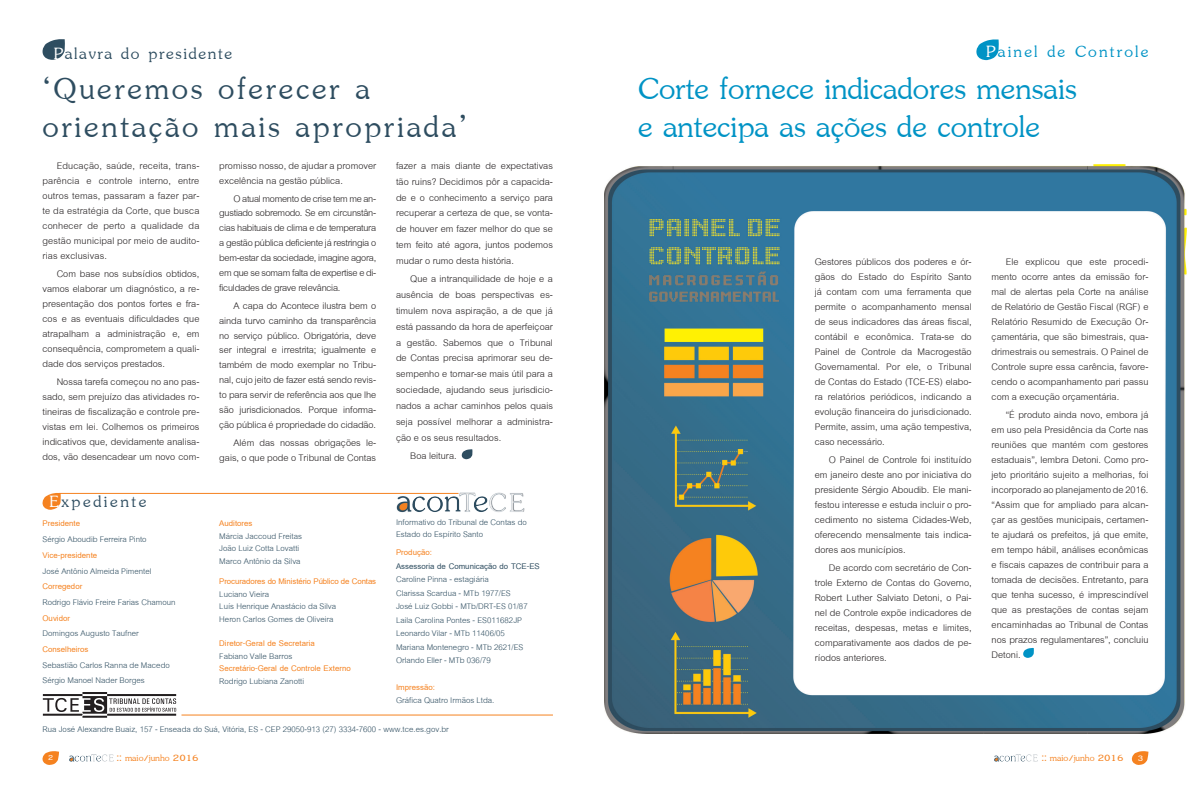
<style>
.page{position:relative;width:1191px;height:794px;background:#fff}
.page>*{position:absolute;margin:0;border:0;box-sizing:border-box;transform-origin:0 0}
.t1{font:47px/38px "Jasmine UPC";color:#0093c5}
.t2{font:47px/38px "Jasmine UPC";letter-spacing:.055em;color:#2e4d60}
.t3{font:25px "Jasmine UPC";letter-spacing:.065em;color:#2e4d60}
.t4{font:25px "Jasmine UPC";letter-spacing:.085em;color:#0093c5}
.t5{font:25px "Jasmine UPC";letter-spacing:.1em;color:#2e4d60}
.t6{font:14px/15px "Cordia UPC";color:#231f20;text-align:justify}
.t7{font:14px "Jasmine UPC";color:#f58220}
.t8{font:12px/13.5px "Cordia UPC";color:#2e4d60}
.t9{font:700 12px "Cordia UPC";color:#f58220}
.t10{font:700 12px "Cordia UPC";color:#2e4d60}
.t11{font:11px "Jasmine UPC";color:#fff}
.s1{color:#fff}
.s2{font-size:12px;color:#fff}
</style>
<div class="page">
<svg style="left:42px;top:751px;width:17px;height:14px"></svg>
<img style="left:69px;top:754px;width:44px;height:7px">
<img style="left:994px;top:754px;width:44px;height:7px">
<svg style="left:1131px;top:751px;width:17px;height:14px"></svg>
<img style="left:604px;top:164px;width:582px;height:569px">
<hr style="left:59px;top:493px;width:399px;height:1px;background:#f58220">
<hr style="left:181px;top:714px;width:372px;height:1px;background:#f58220">
<svg style="left:42px;top:492px;width:19px;height:18px"></svg>
<img style="left:396px;top:492px;width:128px;height:21px">
<svg style="left:43px;top:692px;width:133px;height:25px"></svg>
<svg style="left:42px;top:39px;width:23px;height:21px"></svg>
<svg style="left:976px;top:39px;width:23px;height:21px"></svg>
<svg style="left:1022px;top:648px;width:12px;height:10px"></svg>
<svg style="left:461px;top:449px;width:11px;height:10px"></svg>
<h2 class="t3" style="left:54px;top:36px;width:180px"><span class="s1">P</span>alavra do presidente</h2>
<h2 class="t4" style="left:986px;top:34px;width:164px"><span class="s1">P</span>ainel de Controle</h2>
<h1 class="t2" style="left:43px;top:66px;width:426px">‘Queremos oferecer a orientação mais apropriada’</h1>
<p class="t6" style="left:43px;top:159px;width:158px;text-indent:14px">Educação, saúde, receita, trans&shy;parência e controle interno, entre outros temas, passaram a fazer par&shy;te da estratégia da Corte, que busca conhecer de perto a qualidade da gestão municipal por meio de audito&shy;rias exclusivas.</p>
<p class="t6" style="left:43px;top:266px;width:158px;text-indent:14px">Com base nos subsídios obtidos, vamos elaborar um diagnóstico, a re&shy;presentação dos pontos fortes e fra&shy;cos e as eventuais dificuldades que atrapalham a administração e, em consequência, comprometem a quali&shy;dade dos serviços prestados.</p>
<p class="t6" style="left:43px;top:374px;width:158px;text-indent:14px">Nossa tarefa começou no ano pas&shy;sado, sem prejuízo das atividades ro&shy;tineiras de fiscalização e controle pre&shy;vistas em lei. Colhemos os primeiros indicativos que, devidamente analisa&shy;dos, vão desencadear um novo com-</p>
<h2 class="t5" style="left:50px;top:484px;width:98px"><span class="s1">E</span>xpediente</h2>
<p class="t9" style="left:43px;top:516px;width:39px">Presidente</p>
<p class="t8" style="left:43px;top:533px;width:106px">Sérgio Aboudib Ferreira Pinto</p>
<p class="t9" style="left:43px;top:548px;width:56px">Vice-presidente</p>
<p class="t8" style="left:43px;top:564px;width:110px">José Antônio Almeida Pimentel</p>
<p class="t9" style="left:43px;top:579px;width:41px">Corregedor</p>
<p class="t8" style="left:43px;top:596px;width:134px">Rodrigo Flávio Freire Farias Chamoun</p>
<p class="t9" style="left:43px;top:610px;width:29px">Ouvidor</p>
<p class="t8" style="left:43px;top:627px;width:98px">Domingos Augusto Taufner</p>
<p class="t9" style="left:43px;top:642px;width:47px">Conselheiros</p>
<p class="t8" style="left:43px;top:657px;width:129px;line-height:15.7px">Sebastião Carlos Ranna de Macedo<br>Sérgio Manoel Nader Borges</p>
<p class="t6" style="left:219px;top:159px;width:158px">promisso nosso, de ajudar a promover excelência na gestão pública.</p>
<p class="t6" style="left:219px;top:191px;width:158px;text-indent:14px">O atual momento de crise tem me an&shy;gustiado sobremodo. Se em circunstân&shy;cias habituais de clima e de temperatura a gestão pública deficiente já restringia o bem-estar da sociedade, imagine agora, em que se somam falta de expertise e di&shy;ficuldades de grave relevância.</p>
<p class="t6" style="left:219px;top:298px;width:158px;text-indent:14px">A capa do Acontece ilustra bem o ainda turvo caminho da transparência no serviço público. Obrigatória, deve ser integral e irrestrita; igualmente e também de modo exemplar no Tribu&shy;nal, cujo jeito de fazer está sendo revis&shy;to para servir de referência aos que lhe são jurisdicionados. Porque informa&shy;ção pública é propriedade do cidadão.</p>
<p class="t6" style="left:219px;top:435px;width:158px;text-align:right">Além das nossas obrigações le&shy;gais, o que pode o Tribunal de Contas</p>
<p class="t6" style="left:396px;top:158px;width:158px;line-height:15.8px">fazer a mais diante de expectativas tão ruins? Decidimos pôr a capacida&shy;de e o conhecimento a serviço para recuperar a certeza de que, se vonta&shy;de houver em fazer melhor do que se tem feito até agora, juntos podemos mudar o rumo desta história.</p>
<p class="t6" style="left:396px;top:272px;width:158px;line-height:15.8px;text-indent:14px">Que a intranquilidade de hoje e a ausência de boas perspectivas es&shy;timulem nova aspiração, a de que já está passando da hora de aperfeiçoar a gestão. Sabemos que o Tribunal de Contas precisa aprimorar seu de&shy;sempenho e tornar-se mais útil para a sociedade, ajudando seus jurisdicio&shy;nados a achar caminhos pelos quais seja possível melhorar a administra&shy;ção e os seus resultados.</p>
<p class="t6" style="left:410px;top:449px;width:48px">Boa leitura.</p>
<p class="t9" style="left:219px;top:516px;width:35px">Auditores</p>
<p class="t8" style="left:219px;top:530px;width:84px;line-height:12.4px">Márcia Jaccoud Freitas<br>João Luiz Cotta Lovatti<br>Marco Antônio da Silva</p>
<p class="t9" style="left:219px;top:574px;width:158px">Procuradores do Ministério Público de Contas</p>
<p class="t8" style="left:219px;top:588px;width:118px;line-height:12.4px">Luciano Vieira<br>Luís Henrique Anastácio da Silva<br>Heron Carlos Gomes de Oliveira</p>
<p class="t9" style="left:219px;top:636px;width:97px">Diretor-Geral de Secretaria</p>
<p class="t8" style="left:219px;top:649px;width:75px">Fabiano Valle Barros</p>
<p class="t9" style="left:219px;top:661px;width:133px">Secretário-Geral de Controle Externo</p>
<p class="t8" style="left:219px;top:674px;width:86px">Rodrigo Lubiana Zanotti</p>
<p class="t8" style="left:396px;top:516px;width:132px;line-height:12px">Informativo do Tribunal de Contas do<br>Estado do Espírito Santo</p>
<p class="t9" style="left:396px;top:545px;width:37px">Produção:</p>
<p class="t10" style="left:396px;top:559px;width:145px">Assessoria de Comunicação do TCE-ES</p>
<p class="t8" style="left:396px;top:573px;width:133px">Caroline Pinna - estagiária<br>Clarissa Scardua - MTb 1977/ES<br>José Luiz Gobbi - MTb/DRT-ES 01/87<br>Laila Carolina Pontes - ES011682JP<br>Leonardo Vilar - MTb 11406/05<br>Mariana Montenegro - MTb 2621/ES<br>Orlando Eller - MTb 036/79</p>
<p class="t9" style="left:396px;top:680px;width:40px">Impressão:</p>
<p class="t8" style="left:396px;top:694px;width:100px">Gráfica Quatro Irmãos Ltda.</p>
<p class="t8" style="left:43px;top:723px;width:408px">Rua José Alexandre Buaiz, 157 - Enseada do Suá, Vitória, ES - CEP 29050-913 (27) 3334-7600 - www.tce.es.gov.br</p>
<h1 class="t1" style="left:638px;top:66px;width:440px">Corte fornece indicadores mensais e antecipa as ações de controle</h1>
<p class="t6" style="left:814px;top:254px;width:158px">Gestores públicos dos poderes e ór&shy;gãos do Estado do Espírito Santo já contam com uma ferramenta que permite o acompanhamento mensal de seus indicadores das áreas fiscal, contábil e econômica. Trata-se do Painel de Controle da Macrogestão Governamental. Por ele, o Tribunal de Contas do Estado (TCE-ES) elabo&shy;ra relatórios periódicos, indicando a evolução financeira do jurisdicionado.<br>Permite, assim, uma ação tempestiva, caso necessário.</p>
<p class="t6" style="left:814px;top:452px;width:158px;text-indent:14px">O Painel de Controle foi instituído em janeiro deste ano por iniciativa do presidente Sérgio Aboudib. Ele mani&shy;festou interesse e estuda incluir o pro&shy;cedimento no sistema Cidades-Web, oferecendo mensalmente tais indica&shy;dores aos municípios.</p>
<p class="t6" style="left:814px;top:560px;width:158px;text-indent:14px">De acordo com secretário de Con&shy;trole Externo de Contas do Governo, Robert Luther Salviato Detoni, o Pai&shy;nel de Controle expõe indicadores de receitas, despesas, metas e limites, comparativamente aos dados de pe&shy;ríodos anteriores.</p>
<p class="t6" style="left:991px;top:254px;width:158px;text-indent:14px">Ele explicou que este procedi&shy;mento ocorre antes da emissão for&shy;mal de alertas pela Corte na análise de Relatório de Gestão Fiscal (RGF) e Relatório Resumido de Execução Or&shy;çamentária, que são bimestrais, qua&shy;drimestrais ou semestrais. O Painel de Controle supre essa carência, favore&shy;cendo o acompanhamento pari passu com a execução orçamentária.</p>
<p class="t6" style="left:991px;top:407px;width:158px;text-indent:14px">“É produto ainda novo, embora já em uso pela Presidência da Corte nas reuniões que mantém com gestores estaduais”, lembra Detoni. Como pro&shy;jeto prioritário sujeito a melhorias, foi incorporado ao planejamento de 2016. “Assim que for ampliado para alcan&shy;çar as gestões municipais, certamen&shy;te ajudará os prefeitos, já que emite, em tempo hábil, análises econômicas e fiscais capazes de contribuir para a tomada de decisões. Entretanto, para que tenha sucesso, é imprescindível que as prestações de contas sejam encaminhadas ao Tribunal de Contas nos prazos regulamentares”, concluiu Detoni.</p>
<p class="t11" style="left:48px;top:749px;width:7px">2</p>
<p class="t7" style="left:117px;top:748px;width:83px">:: maio/junho 2016</p>
<p class="t7" style="left:1041px;top:748px;width:103px">:: maio/junho 2016 <span class="s2">3</span></p>
</div>
